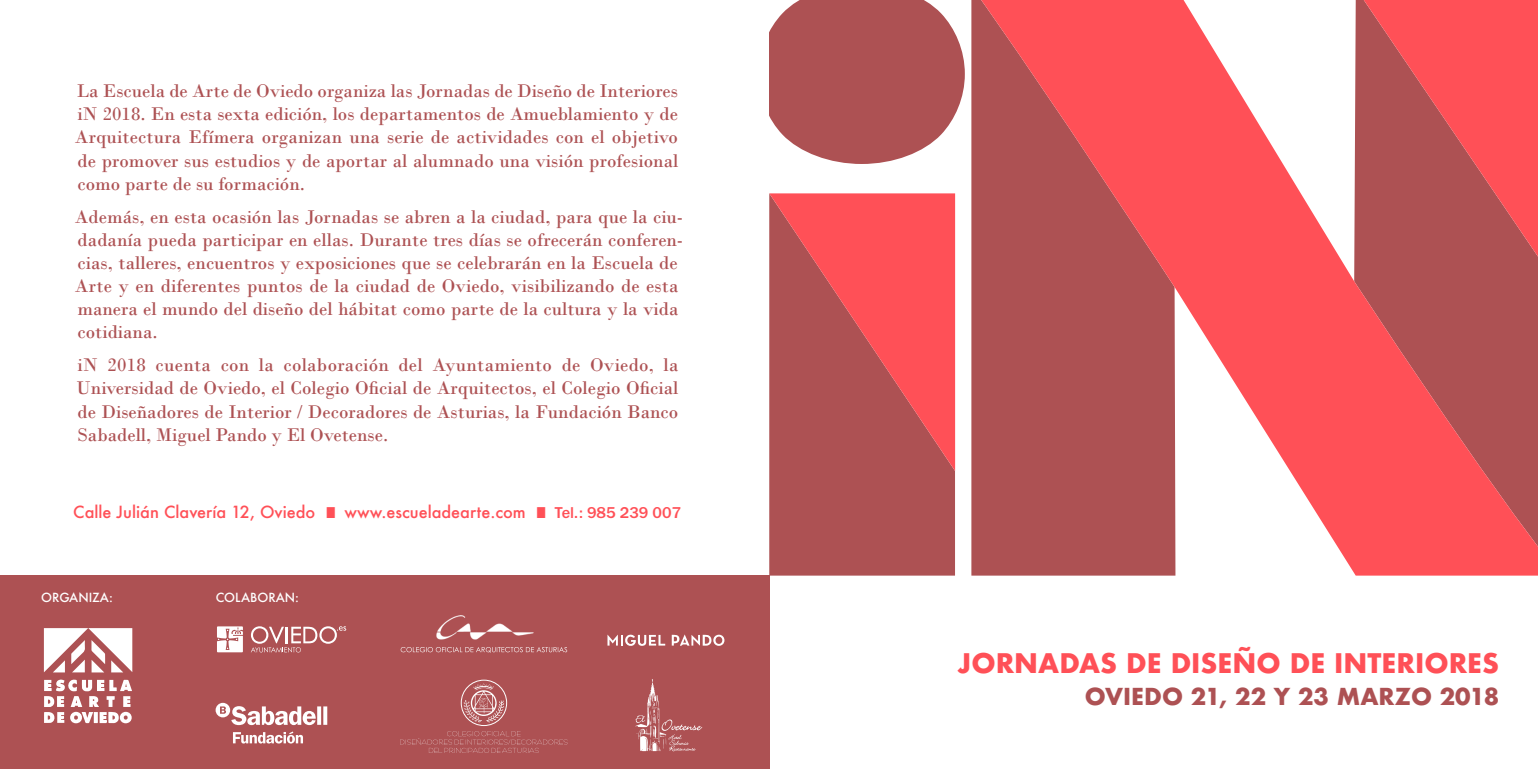
<style>
.page{position:relative;width:1538px;height:769px;background:#fff}
.page>*{position:absolute;margin:0;border:0;box-sizing:border-box;transform-origin:0 0}
.Ponentes_red{font:700 26.25px "Futura";color:#ff5057}
.Ponentes_1807{font:700 22.75px "Futura";color:#ad5153}
.Texto_corrido{font:19.25px/23.1px "Bodoni";color:#ad5153;text-align:justify}
.t1{font:500 16.28px "Futura";color:#ff5057}
.Texto_corrido-2{font:500 12.25px "Futura";color:#fff}
.s1{font-family:"Franklin Gothic URW"}
</style>
<div class="page">
<svg style="left:769px;top:0;width:195px;height:164px;background:#b76769"></svg>
<div style="left:769px;top:471px;width:186px;height:104px;background:#ad5153"></div>
<svg style="left:769px;top:193px;width:186px;height:278px;background:#d55256"></svg>
<svg style="left:971px;top:0;width:566px;height:575px"></svg>
<svg style="left:1355px;top:0;width:182px;height:290px;background:#ce5256"></svg>
<div style="left:0;top:575px;width:769px;height:194px;background:#ad5153"></div>
<svg style="left:44px;top:628px;width:88px;height:44px"></svg>
<svg style="left:44px;top:679px;width:88px;height:44px"></svg>
<svg style="left:217px;top:626px;width:26px;height:26px"></svg>
<svg style="left:251px;top:626px;width:95px;height:26px"></svg>
<svg style="left:215px;top:702px;width:112px;height:41px"></svg>
<svg style="left:635px;top:679px;width:67px;height:72px"></svg>
<svg style="left:671px;top:634px;width:53px;height:12px"></svg>
<svg style="left:607px;top:634px;width:58px;height:12px"></svg>
<img style="left:436px;top:616px;width:98px;height:24px">
<svg style="left:400px;top:647px;width:167px;height:5px"></svg>
<svg style="left:400px;top:731px;width:167px;height:22px"></svg>
<svg style="left:463px;top:683px;width:41px;height:39px"></svg>
<div style="left:461px;top:680px;width:46px;height:45px;border:1px solid #fff;border-radius:50%"></div>
<p class="Texto_corrido" style="left:75px;top:80px;width:605px">La Escuela de Arte de Oviedo organiza las Jornadas de Diseño de Interiores iN 2018. En esta sexta edición, los departamentos de Amueblamiento y de Arquitectura Efímera organizan una serie de actividades con el objetivo de promover sus estudios y de aportar al alumnado una visión profesional como parte de su formación.</p>
<p class="Texto_corrido" style="left:75px;top:205px;width:609px;text-align:left">Además, en esta ocasión las Jornadas se abren a la ciudad, para que la ciu&shy;dadanía pueda participar en ellas. Durante tres días se ofrecerán conferen&shy;cias, talleres, encuentros y exposiciones que se celebrarán en la Escuela de Arte y en diferentes puntos de la ciudad de Oviedo, visibilizando de esta manera el mundo del diseño del hábitat como parte de la cultura y la vida cotidiana.</p>
<p class="Texto_corrido" style="left:76px;top:353px;width:603px">iN 2018 cuenta con la colaboración del Ayuntamiento de Oviedo, la Universidad de Oviedo, el Colegio Oficial de Arquitectos, el Colegio Oficial de Diseñadores de Interior / Decoradores de Asturias, la Fundación Banco Sabadell, Miguel Pando y El Ovetense.</p>
<p class="t1" style="left:73px;top:501px;width:609px">Calle Julián Clavería 12, Oviedo <span class="s1">■</span> www.escueladearte.com <span class="s1">■ Tel.: 985 239 007</span></p>
<p class="Texto_corrido-2" style="left:41px;top:588px;width:73px">ORGANIZA:</p>
<p class="Texto_corrido-2" style="left:216px;top:588px;width:85px">COLABORAN:</p>
<p class="Ponentes_red" style="left:957px;top:644px;width:543px">JORNADAS DE DISEÑO DE INTERIORES</p>
<p class="Ponentes_1807" style="left:1084px;top:680px;width:416px">OVIEDO 21, 22 Y 23 MARZO 2018</p>
</div>
